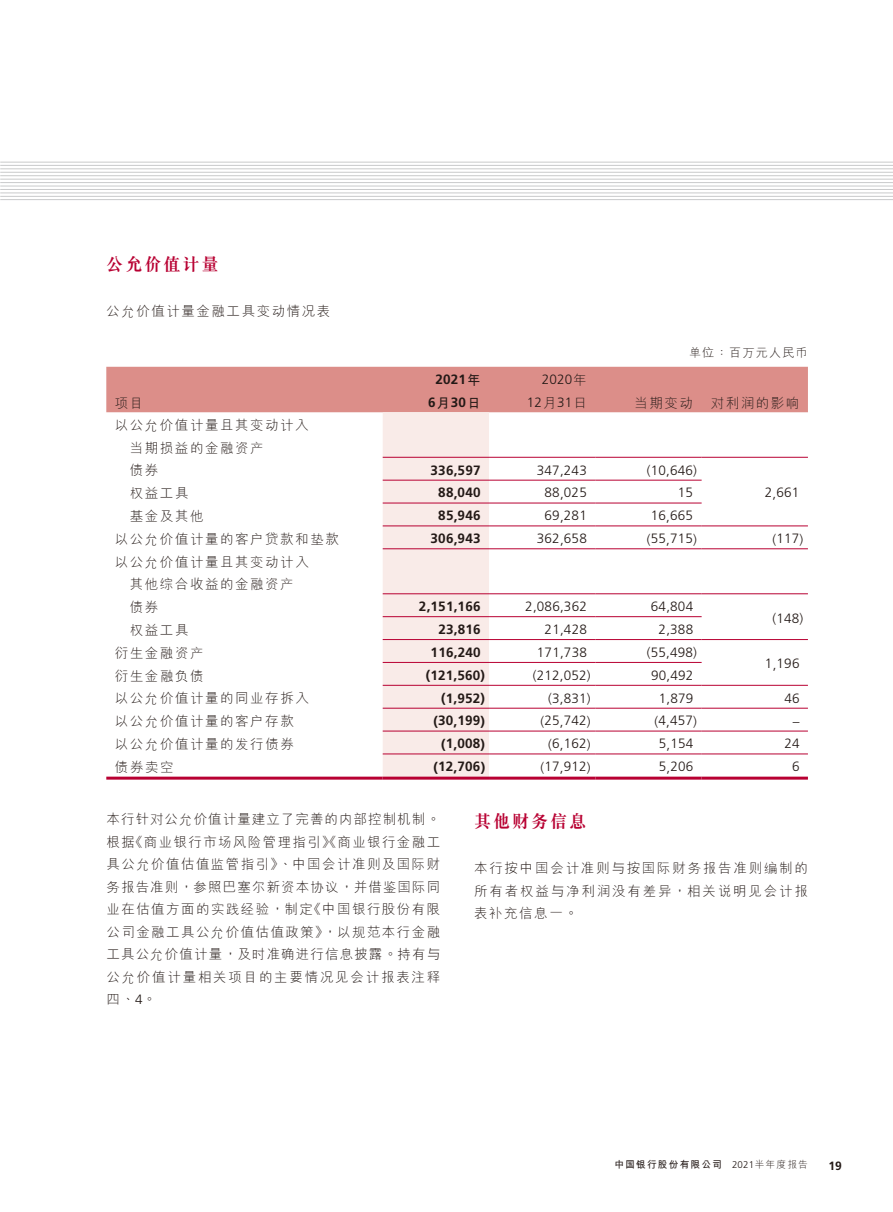
<style>
.page{position:relative;width:893px;height:1212px;background:#fff}
.page>*{position:absolute;margin:0;border:0;box-sizing:border-box;transform-origin:0 0}
.t1{font:700 18px "M Sung HKS";letter-spacing:.115em;color:#b80032;scale:.95 1}
.t2{font:300 13.5px/22.5px "M Hei HKS";letter-spacing:.115em;color:#231916}
.t3{font:300 13.5px/22.5px "Frutiger";letter-spacing:.015em;color:#231916;text-align:right}
.t4{font:700 13.5px/22.5px "Frutiger";letter-spacing:.015em;color:#231916;text-align:center}
.t5{font:300 12px "M Hei HKS";letter-spacing:.115em;color:#231916}
.t6{font:700 12px "Frutiger";color:#231916}
.t7{font:700 9.75px "M Hei HKS";letter-spacing:.115em;color:#231916}
.s1{font-family:"M Hei HKS"}
.s2{font-family:"Frutiger"}
.s3{font-family:"Frutiger";font-weight:300}
.s4{font-weight:300}
</style>
<div class="page">
<hr style="left:0;top:162px;width:893px;height:1px;background:#c9cacb">
<hr style="left:0;top:165px;width:893px;height:1px;background:#c9cacb">
<hr style="left:0;top:168px;width:893px;height:1px;background:#c9cacb">
<hr style="left:0;top:172px;width:893px;height:1px;background:#c9cacb">
<hr style="left:0;top:175px;width:893px;height:1px;background:#c9cacb">
<hr style="left:0;top:179px;width:893px;height:1px;background:#c9cacb">
<hr style="left:0;top:182px;width:893px;height:1px;background:#c9cacb">
<hr style="left:0;top:186px;width:893px;height:1px;background:#c9cacb">
<hr style="left:0;top:189px;width:893px;height:1px;background:#c9cacb">
<hr style="left:0;top:192px;width:893px;height:1px;background:#c9cacb">
<hr style="left:0;top:196px;width:893px;height:1px;background:#c9cacb">
<hr style="left:0;top:199px;width:893px;height:1px;background:#c9cacb">
<svg style="left:106px;top:367px;width:702px;height:410px"></svg>
<hr style="left:383px;top:457px;width:106px;height:1px;background:#b80032">
<hr style="left:489px;top:457px;width:106px;height:1px;background:#b80032">
<hr style="left:595px;top:457px;width:107px;height:1px;background:#b80032">
<hr style="left:702px;top:457px;width:106px;height:1px;background:#b80032">
<hr style="left:383px;top:480px;width:106px;height:1px;background:#b80032">
<hr style="left:489px;top:480px;width:106px;height:1px;background:#b80032">
<hr style="left:595px;top:480px;width:107px;height:1px;background:#b80032">
<hr style="left:383px;top:503px;width:106px;height:1px;background:#b80032">
<hr style="left:489px;top:503px;width:106px;height:1px;background:#b80032">
<hr style="left:595px;top:503px;width:107px;height:1px;background:#b80032">
<hr style="left:383px;top:526px;width:106px;height:1px;background:#b80032">
<hr style="left:489px;top:526px;width:106px;height:1px;background:#b80032">
<hr style="left:595px;top:526px;width:107px;height:1px;background:#b80032">
<hr style="left:702px;top:526px;width:106px;height:1px;background:#b80032">
<hr style="left:383px;top:548px;width:106px;height:1px;background:#b80032">
<hr style="left:489px;top:548px;width:106px;height:1px;background:#b80032">
<hr style="left:595px;top:548px;width:107px;height:1px;background:#b80032">
<hr style="left:702px;top:548px;width:106px;height:1px;background:#b80032">
<hr style="left:383px;top:593px;width:106px;height:1px;background:#b80032">
<hr style="left:489px;top:593px;width:106px;height:1px;background:#b80032">
<hr style="left:595px;top:593px;width:107px;height:1px;background:#b80032">
<hr style="left:702px;top:593px;width:106px;height:1px;background:#b80032">
<hr style="left:383px;top:616px;width:106px;height:1px;background:#b80032">
<hr style="left:489px;top:616px;width:106px;height:1px;background:#b80032">
<hr style="left:595px;top:616px;width:107px;height:1px;background:#b80032">
<hr style="left:383px;top:639px;width:106px;height:1px;background:#b80032">
<hr style="left:489px;top:639px;width:106px;height:1px;background:#b80032">
<hr style="left:595px;top:639px;width:107px;height:1px;background:#b80032">
<hr style="left:702px;top:639px;width:106px;height:1px;background:#b80032">
<hr style="left:383px;top:662px;width:106px;height:1px;background:#b80032">
<hr style="left:489px;top:662px;width:106px;height:1px;background:#b80032">
<hr style="left:595px;top:662px;width:107px;height:1px;background:#b80032">
<hr style="left:383px;top:685px;width:106px;height:1px;background:#b80032">
<hr style="left:489px;top:685px;width:106px;height:1px;background:#b80032">
<hr style="left:595px;top:685px;width:107px;height:1px;background:#b80032">
<hr style="left:702px;top:685px;width:106px;height:1px;background:#b80032">
<hr style="left:383px;top:708px;width:106px;height:1px;background:#b80032">
<hr style="left:489px;top:708px;width:106px;height:1px;background:#b80032">
<hr style="left:595px;top:708px;width:107px;height:1px;background:#b80032">
<hr style="left:702px;top:708px;width:106px;height:1px;background:#b80032">
<hr style="left:383px;top:731px;width:106px;height:1px;background:#b80032">
<hr style="left:489px;top:731px;width:106px;height:1px;background:#b80032">
<hr style="left:595px;top:731px;width:107px;height:1px;background:#b80032">
<hr style="left:702px;top:731px;width:106px;height:1px;background:#b80032">
<hr style="left:383px;top:754px;width:106px;height:1px;background:#b80032">
<hr style="left:489px;top:754px;width:106px;height:1px;background:#b80032">
<hr style="left:595px;top:754px;width:107px;height:1px;background:#b80032">
<hr style="left:702px;top:754px;width:106px;height:1px;background:#b80032">
<hr style="left:106px;top:777px;width:277px;height:3px;background:#b80032">
<hr style="left:383px;top:777px;width:106px;height:3px;background:#b80032">
<hr style="left:489px;top:777px;width:106px;height:3px;background:#b80032">
<hr style="left:595px;top:777px;width:107px;height:3px;background:#b80032">
<hr style="left:702px;top:777px;width:106px;height:3px;background:#b80032">
<h1 class="t1" style="left:106px;top:252px;width:120px">公允價值計量</h1>
<p class="t2" style="left:106px;top:299px;width:226px">公允價值計量金融工具變動情況表</p>
<p class="t2" style="left:115px;top:391px;width:30px">項目</p>
<p class="t2" style="left:115px;top:413px;width:195px">以公允價值計量且其變動計入　當期損益的金融資產<br>　債券</p>
<p class="t4" style="left:428px;top:368px;width:54px">2021<span class="s1">年<br></span>6<span class="s1">月</span>30<span class="s1">日</span></p>
<p class="t3" style="left:527px;top:369px;width:61px">2020<span class="s1">年<br></span>12<span class="s1">月</span>31<span class="s1">日</span></p>
<p class="t5" style="left:689px;top:344px;width:120px">單位：百萬元人民幣</p>
<p class="t2" style="left:634px;top:391px;width:60px">當期變動</p>
<p class="t2" style="left:711px;top:391px;width:90px">對利潤的影響</p>
<p class="t4" style="left:431px;top:459px;width:51px">336,597</p>
<p class="t3" style="left:537px;top:459px;width:51px">347,243</p>
<p class="t3" style="left:647px;top:459px;width:52px">(10,646)</p>
<p class="t2" style="left:115px;top:482px;width:75px">　權益工具</p>
<p class="t4" style="left:438px;top:482px;width:44px">88,040</p>
<p class="t3" style="left:545px;top:482px;width:44px">88,025</p>
<p class="t3" style="left:678px;top:482px;width:17px">15</p>
<p class="t3" style="left:765px;top:482px;width:36px">2,661</p>
<p class="t2" style="left:115px;top:504px;width:90px">　基金及其他</p>
<p class="t4" style="left:438px;top:504px;width:44px">85,946</p>
<p class="t3" style="left:545px;top:505px;width:44px">69,281</p>
<p class="t3" style="left:651px;top:505px;width:44px">16,665</p>
<p class="t2" style="left:115px;top:527px;width:226px">以公允價值計量的客戶貸款和墊款</p>
<p class="t4" style="left:431px;top:527px;width:51px">306,943</p>
<p class="t3" style="left:537px;top:527px;width:51px">362,658</p>
<p class="t3" style="left:647px;top:527px;width:52px">(55,715)</p>
<p class="t3" style="left:772px;top:527px;width:32px">(117)</p>
<p class="t2" style="left:115px;top:550px;width:195px">以公允價值計量且其變動計入　其他綜合收益的金融資產　債券</p>
<p class="t4" style="left:419px;top:595px;width:63px">2,151,166</p>
<p class="t3" style="left:525px;top:595px;width:63px">2,086,362</p>
<p class="t3" style="left:651px;top:595px;width:44px">64,804</p>
<p class="t3" style="left:772px;top:607px;width:32px">(148)</p>
<p class="t2" style="left:115px;top:618px;width:75px">　權益工具</p>
<p class="t4" style="left:438px;top:618px;width:44px">23,816</p>
<p class="t3" style="left:545px;top:618px;width:44px">21,428</p>
<p class="t3" style="left:659px;top:618px;width:36px">2,388</p>
<p class="t2" style="left:115px;top:641px;width:90px">衍生金融資產</p>
<p class="t4" style="left:431px;top:641px;width:51px">116,240</p>
<p class="t3" style="left:537px;top:641px;width:51px">171,738</p>
<p class="t3" style="left:647px;top:641px;width:52px">(55,498)</p>
<p class="t3" style="left:765px;top:652px;width:36px">1,196</p>
<p class="t2" style="left:115px;top:664px;width:90px">衍生金融負債</p>
<p class="t4" style="left:426px;top:664px;width:61px">(121,560)</p>
<p class="t3" style="left:533px;top:664px;width:59px">(212,052)</p>
<p class="t3" style="left:651px;top:664px;width:44px">90,492</p>
<p class="t2" style="left:115px;top:687px;width:195px">以公允價值計量的同業存拆入</p>
<p class="t4" style="left:441px;top:687px;width:45px">(1,952)</p>
<p class="t3" style="left:548px;top:687px;width:44px">(3,831)</p>
<p class="t3" style="left:659px;top:687px;width:36px">1,879</p>
<p class="t3" style="left:784px;top:687px;width:17px">46</p>
<p class="t2" style="left:115px;top:709px;width:180px">以公允價值計量的客戶存款</p>
<p class="t4" style="left:433px;top:709px;width:53px">(30,199)</p>
<p class="t3" style="left:541px;top:710px;width:52px">(25,742)</p>
<p class="t3" style="left:655px;top:710px;width:44px">(4,457)</p>
<p class="t3" style="left:793px;top:710px;width:8px">–</p>
<p class="t2" style="left:115px;top:732px;width:180px">以公允價值計量的發行債券</p>
<p class="t4" style="left:441px;top:732px;width:45px">(1,008)</p>
<p class="t3" style="left:548px;top:732px;width:44px">(6,162)</p>
<p class="t3" style="left:659px;top:732px;width:36px">5,154</p>
<p class="t3" style="left:784px;top:732px;width:17px">24</p>
<p class="t2" style="left:115px;top:755px;width:60px">債券賣空</p>
<p class="t4" style="left:434px;top:755px;width:53px">(12,706)</p>
<p class="t3" style="left:541px;top:755px;width:52px">(17,912)</p>
<p class="t3" style="left:659px;top:755px;width:36px">5,206</p>
<p class="t3" style="left:792px;top:755px;width:9px">6</p>
<p class="t2" style="left:106px;top:807px;width:335px;text-align:justify">本行針對公允價值計量建立了完善的內部控制機制。根據《商業銀行市場風險管理指引》《商業銀行金融工具公允價值估值監管指引》、中國會計準則及國際財務報告準則，參照巴塞爾新資本協議，並借鑒國際同業在估值方面的實踐經驗，制定《中國銀行股份有限公司金融工具公允價值估值政策》，以規範本行金融工具公允價值計量，及時準確進行信息披露。持有與公允價值計量相關項目的主要情況見會計報表注釋四、<span class="s2">4</span>。</p>
<h1 class="t1" style="left:474px;top:809px;width:120px">其他財務信息</h1>
<p class="t2" style="left:474px;top:856px;width:335px;text-align:justify">本行按中國會計準則與按國際財務報告準則編製的所有者權益與淨利潤沒有差異，相關說明見會計報表補充信息一。</p>
<p class="t7" style="left:614px;top:1157px;width:195px">中國銀行股份有限公司 <span class="s3">2021</span><span class="s4">半年度報告</span></p>
<p class="t6" style="left:828px;top:1158px;width:15px">19</p>
</div>
